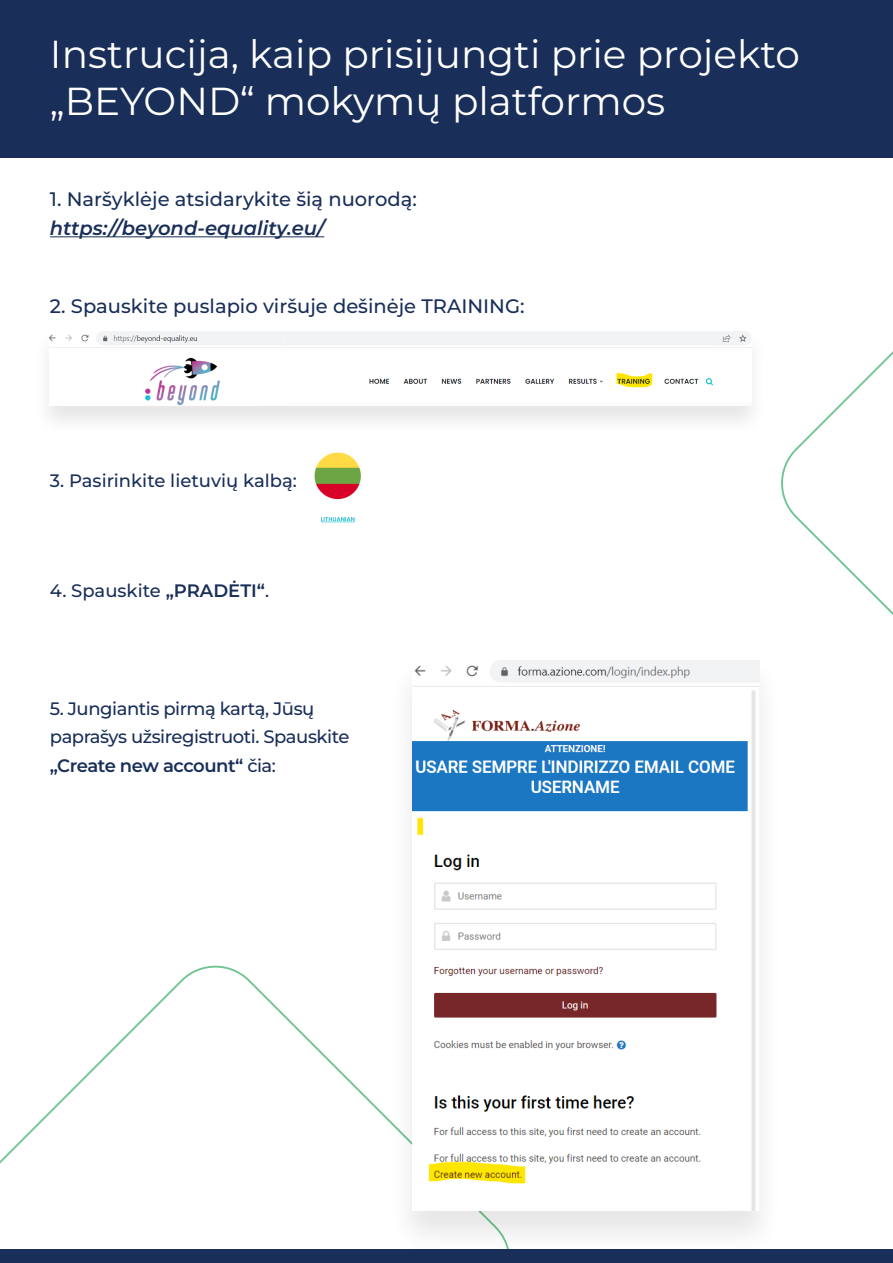
<style>
.page{position:relative;width:893px;height:1263px;background:#fff}
.page>*{position:absolute;margin:0;border:0;box-sizing:border-box;transform-origin:0 0}
.t1{font:39px/46.8px "Montserrat";color:#fff}
.t2{font:500 19.5px "Montserrat";color:#192f59}
.t3{font:italic 600 19.5px "Montserrat";color:#192f59}
.t4{font:500 18px/28.5px "Montserrat";letter-spacing:-.025em;color:#192f59}
.t5{font:500 18px "Montserrat";color:#192f59}
.s1{font-weight:600}
</style>
<div class="page">
<svg style="left:0;top:965px;width:379px;height:199px"></svg>
<div style="left:0;top:0;width:893px;height:158px;background:#192f59"></div>
<div style="left:0;top:1249px;width:893px;height:14px;background:#192f59"></div>
<hr style="left:50px;top:236px;width:274px;height:1px;background:#192f59">
<img style="left:49px;top:331px;width:702px;height:74px">
<img style="left:314px;top:452px;width:47px;height:71px">
<img style="left:379px;top:660px;width:382px;height:589px">
<img style="left:412px;top:660px;width:347px;height:550px">
<svg style="left:781px;top:351px;width:112px;height:264px"></svg>
<h1 class="t1" style="left:50px;top:30px;width:751px">Instrucija, kaip prisijungti prie projekto „BEYOND“ mokymų platformos</h1>
<p class="t2" style="left:50px;top:186px;width:368px">1. Naršyklėje atsidarykite šią nuorodą:</p>
<p class="t3" style="left:50px;top:215px;width:276px">https://beyond-equality.eu/</p>
<p class="t2" style="left:50px;top:293px;width:476px">2. Spauskite puslapio viršuje dešinėje TRAINING:</p>
<p class="t5" style="left:50px;top:469px;width:248px">3. Pasirinkite lietuvių kalbą:</p>
<p class="t5" style="left:50px;top:578px;width:221px">4. Spauskite <span class="s1">„PRADĖTI“</span>.</p>
<p class="t4" style="left:50px;top:693px;width:301px">5. Jungiantis pirmą kartą, Jūsų paprašys užsiregistruoti. Spauskite <span class="s1">„Create new account“</span> čia:</p>
</div>
